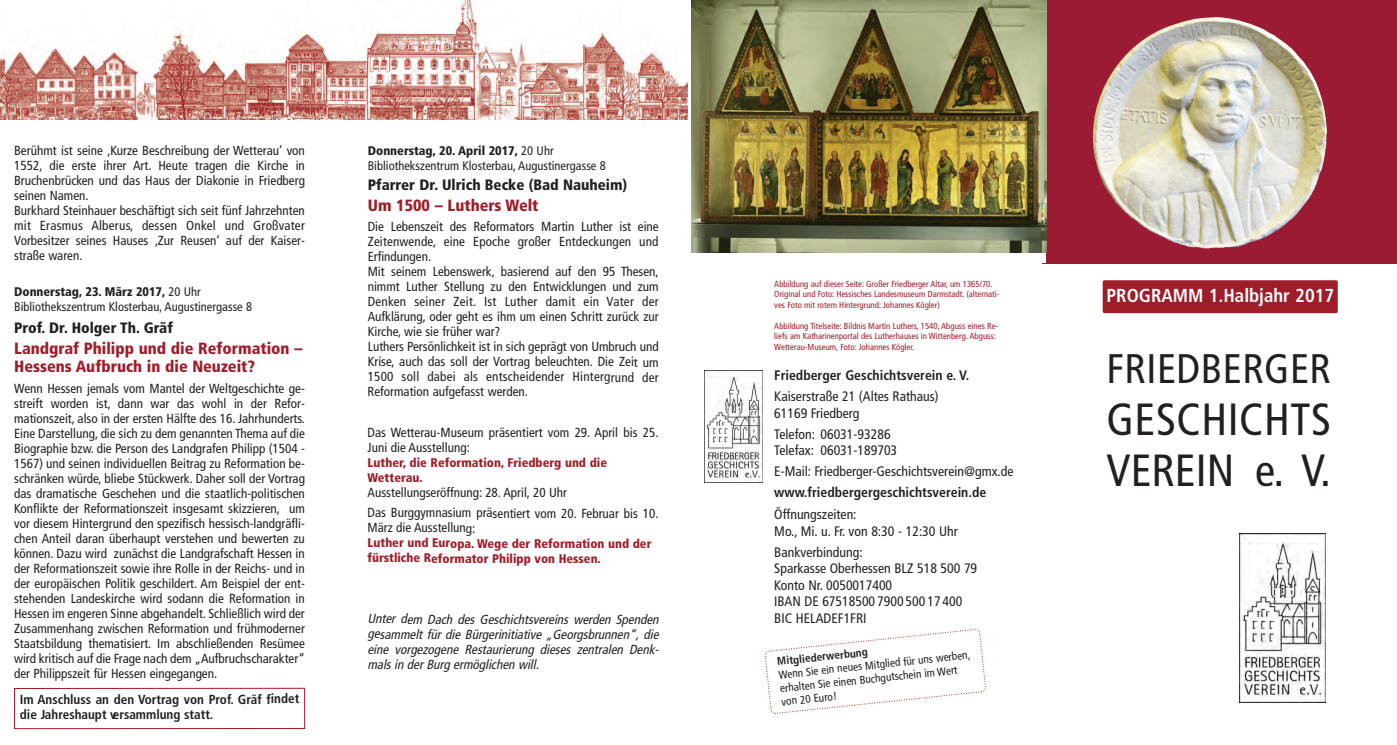
<style>
.page{position:relative;width:1397px;height:745px;background:#fff}
.page>*{position:absolute;margin:0;border:0;box-sizing:border-box;transform-origin:0 0}
.t1{font:condensed 45px/51.2px "Frutiger LT Std";letter-spacing:.01em;color:#231f20}
.t2{font:condensed 41.25px "Frutiger LT Std";letter-spacing:.01em;color:#231f20}
.t3{font:700 condensed 18.75px "Frutiger LT Std";color:#fff}
.t4{font:900 condensed 16.25px/18.8px "Frutiger LT Std";color:#9f1c29}
.t5{font:900 condensed 15px "Frutiger LT Std";color:#231f20}
.t6{font:condensed 13.75px/16.5px "Frutiger LT Std";color:#231f20}
.t7{font:700 condensed 13.75px "Frutiger LT Std";color:#231f20}
.t8{font:condensed 13.12px/15px "Frutiger LT Std";color:#231f20}
.t9{font:italic condensed 13.12px/15px "Frutiger LT Std";color:#231f20;text-align:justify}
.t10{font:700 condensed 13.12px "Frutiger LT Std";color:#231f20}
.t11{font:condensed 12.5px/15px "Frutiger LT Std";color:#231f20}
.t12{font:900 condensed 12.5px/14.9px "Frutiger LT Std";color:#9f1c29}
.t13{font:condensed 11.25px/13.5px "Frutiger LT Std";color:#231f20}
.t14{font:700 condensed 11.25px "Frutiger LT Std";color:#231f20}
.t15{font:condensed 8.75px/10.5px "Frutiger LT Std";color:#9f1c29}
.s1{font-weight:900}
</style>
<div class="page">
<img style="left:0;top:0;width:687px;height:119px">
<div style="left:1102px;top:280px;width:235px;height:33px;background:#9f1c29;border-radius:2px"></div>
<svg style="left:764px;top:629px;width:222px;height:85px"></svg>
<img style="left:1239px;top:533px;width:86px;height:168px">
<img style="left:704px;top:370px;width:58px;height:112px">
<div style="left:1042px;top:0;width:354px;height:264px;background:#9b1b35"></div>
<img style="left:1092px;top:17px;width:234px;height:231px">
<div style="left:691px;top:0;width:354px;height:262px;background:#fff"></div>
<img style="left:691px;top:0;width:354px;height:252px">
<div style="left:14px;top:687px;width:291px;height:41px;border:1px solid #9f1c29"></div>
<p class="t11" style="left:368px;top:144px;width:239px"><span class="s1">Donnerstag, 20. April 2017,</span> 20 Uhr<br>Bibliothekszentrum Klosterbau, Augustinergasse 8</p>
<p class="t5" style="left:368px;top:179px;width:261px">Pfarrer Dr. Ulrich Becke (Bad Nauheim)</p>
<p class="t4" style="left:368px;top:197px;width:172px">Um 1500 – Luthers Welt</p>
<p class="t8" style="left:367px;top:220px;width:292px">Die Lebenszeit des Reformators Martin Luther ist eine Zeitenwende, eine Epoche großer Entdeckungen und Erfindungen.<br>Mit seinem Lebenswerk, basierend auf den 95 Thesen, nimmt Luther Stellung zu den Entwicklungen und zum Denken seiner Zeit. Ist Luther damit ein Vater der Aufklärung, oder geht es ihm um einen Schritt zurück zur Kirche, wie sie früher war?<br>Luthers Persönlichkeit ist in sich geprägt von Umbruch und Krise, auch das soll der Vortrag beleuchten. Die Zeit um 1500 soll dabei als entscheidender Hintergrund der Reformation aufgefasst werden.</p>
<p class="t8" style="left:367px;top:426px;width:292px">Das Wetterau-Museum präsentiert vom 29. April bis 25.<br>Juni die Ausstellung:</p>
<p class="t12" style="left:367px;top:456px;width:241px">Luther, die Reformation, Friedberg und die<br>Wetterau.</p>
<p class="t8" style="left:367px;top:483px;width:292px;line-height:20.4px">Ausstellungseröffnung: 28. April, 20 Uhr<br>Das Burggymnasium präsentiert vom 20. Februar bis 10.</p>
<p class="t8" style="left:367px;top:521px;width:109px">März die Ausstellung:</p>
<p class="t12" style="left:367px;top:536px;width:285px">Luther und Europa. Wege der Reformation und der fürstliche Reformator Philipp von Hessen.</p>
<p class="t8" style="left:14px;top:144px;width:292px">Berühmt ist seine ‚Kurze Beschreibung der Wetterau‘ von 1552, die erste ihrer Art. Heute tragen die Kirche in Bruchenbrücken und das Haus der Diakonie in Friedberg seinen Namen.<br>Burkhard Steinhauer beschäftigt sich seit fünf Jahrzehnten mit Erasmus Alberus, dessen Onkel und Großvater Vorbesitzer seines Hauses ‚Zur Reusen‘ auf der Kaiser - straße waren.</p>
<p class="t11" style="left:14px;top:285px;width:239px"><span class="s1">Donnerstag, 23. März 2017,</span> 20 Uhr<br>Bibliothekszentrum Klosterbau, Augustinergasse 8</p>
<p class="t5" style="left:14px;top:321px;width:160px">Prof. Dr. Holger Th. Gräf</p>
<p class="t4" style="left:14px;top:340px;width:290px">Landgraf Philipp und die Reformation –<br>Hessens Aufbruch in die Neuzeit?</p>
<p class="t8" style="left:14px;top:381px;width:292px;text-align:justify">Wenn Hessen jemals vom Mantel der Weltgeschichte ge - streift worden ist, dann war das wohl in der Refor - mationszeit, also in der ersten Hälfte des 16. Jahrhunderts.<br>Eine Darstellung, die sich zu dem genannten Thema auf die Biographie bzw. die Person des Landgrafen Philipp (1504 - 1567) und seinen individuellen Beitrag zu Reformation be - schränken würde, bliebe Stückwerk. Daher soll der Vortrag das dramatische Geschehen und die staatlich-politischen Konflikte der Reformationszeit insgesamt skizzieren, um vor diesem Hintergrund den spezifisch hessisch-landgräfli&shy;chen Anteil daran überhaupt verstehen und bewerten zu können. Dazu wird zunächst die Landgraf schaft Hessen in der Reformationszeit sowie ihre Rolle in der Reichs- und in der europäischen Politik geschildert. Am Beispiel der ent&shy;stehenden Landeskirche wird sodann die Reformation in Hessen im engeren Sinne abgehandelt. Schließlich wird der Zusammenhang zwischen Reformation und frühmoderner Staatsbildung thematisiert. Im abschließenden Resümee wird kritisch auf die Frage nach dem „Aufbruchscharakter“ der Philippszeit für Hessen eingegangen.</p>
<p class="t15" style="left:774px;top:279px;width:226px">Abbildung auf dieser Seite: Großer Friedberger Altar, um 1365/70.<br>Original und Foto: Hessisches Landesmuseum Darmstadt. (alternati&shy;ves Foto mit rotem Hintergrund: Johannes Kögler)</p>
<p class="t15" style="left:774px;top:321px;width:225px">Abbildung Titelseite: Bildnis Martin Luthers, 1540, Abguss eines Re - liefs am Katharinenportal des Lutherhauses in Wittenberg. Abguss:<br>Wetterau-Museum, Foto: Johannes Kögler.</p>
<p class="t7" style="left:774px;top:369px;width:196px">Friedberger Geschichtsverein e. V.</p>
<p class="t6" style="left:774px;top:389px;width:166px">Kaiserstraße 21 (Altes Rathaus)<br>61169 Friedberg</p>
<p class="t6" style="left:774px;top:426px;width:124px">Telefon: 06031-93286<br>Telefax: 06031-189703</p>
<p class="t6" style="left:774px;top:464px;width:241px">E-Mail: Friedberger-Geschichtsverein@gmx.de</p>
<p class="t7" style="left:774px;top:487px;width:213px">www.friedbergergeschichtsverein.de</p>
<p class="t6" style="left:774px;top:507px;width:185px">Öffnungszeiten:<br>Mo., Mi. u. Fr. von 8:30 - 12:30 Uhr</p>
<p class="t6" style="left:774px;top:544px;width:204px">Bankverbindung:<br>Sparkasse Oberhessen BLZ 518 500 79<br>Konto Nr. 0050017400<br>IBAN DE 67518500 7900 500 17 400<br>BIC HELADEF1FRI</p>
<p class="t9" style="left:367px;top:612px;width:295px">Unter dem Dach des Geschichtsvereins werden Spenden gesammelt für die Bürgerinitiative „Georgsbrunnen“, die eine vorgezogene Restaurierung dieses zentralen Denk - malsin derBurg ermöglichen will.</p>
<p class="t14" style="left:776px;top:656px;width:92px;rotate:-6deg">Mitgliederwerbung</p>
<p class="t13" style="left:778px;top:668px;width:194px;rotate:-6deg">Wenn Sie ein neues Mitglied für uns werben, erhalten Sie einen Buchgutschein im Wert</p>
<p class="t10" style="left:20px;top:693px;width:281px">Im Anschluss an den Vortrag von Prof. Gräf findet</p>
<p class="t13" style="left:780px;top:695px;width:57px;rotate:-6deg">von 20 Euro!</p>
<p class="t10" style="left:20px;top:708px;width:195px">die Jahreshaupt versammlung statt.</p>
<h3 class="t3" style="left:1106px;top:288px;width:229px">PROGRAMM 1.Halbjahr 2017</h3>
<h2 class="t2" style="left:1106px;top:352px;width:226px">FRIEDBERGER</h2>
<h1 class="t1" style="left:1106px;top:397px;width:226px">GESCHICHTS<br>VEREIN e. V.</h1>
</div>
